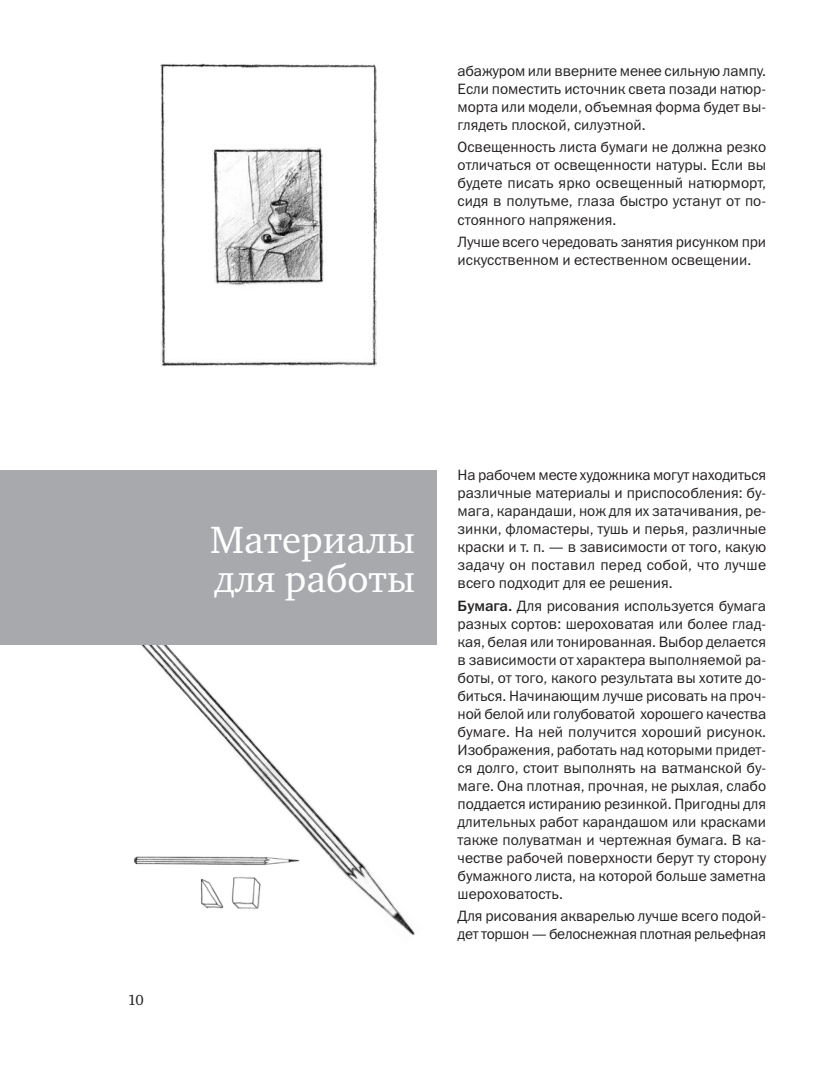
<style>
.page{position:relative;width:830px;height:1072px;background:#fff}
.page>*{position:absolute;margin:0;border:0;box-sizing:border-box;transform-origin:0 0}
.heading_2{font:39px/39px "Charter C";color:#fff}
.t1{font:15px/18px "Franklin Gothic Book C";color:#231f20}
.t2{font:15px "Charter C";color:#231f20}
.s1{font-family:"Franklin Gothic Medium C"}
</style>
<div class="page">
<img style="left:134px;top:645px;width:281px;height:291px">
<img style="left:160px;top:64px;width:216px;height:302px">
<div style="left:0;top:471px;width:436px;height:174px;background:#a8a9ad"></div>
<img style="left:135px;top:856px;width:164px;height:53px">
<p class="t1" style="left:457px;top:62px;width:310px">абажуром или вверните менее сильную лампу.<br>Если поместить источник света позади натюр&shy;морта или модели, объемная форма будет вы&shy;глядеть плоской, силуэтной.</p>
<p class="t1" style="left:457px;top:138px;width:310px;text-align:justify">Освещенность листа бумаги не должна резко отличаться от освещенности натуры. Если вы будете писать ярко освещенный натюрморт, сидя в полутьме, глаза быстро устанут от по&shy;стоянного напряжения.</p>
<p class="t1" style="left:457px;top:233px;width:310px">Лучше всего чередовать занятия рисунком при искусственном и естественном освещении.</p>
<p class="t2" style="left:128px;top:991px;width:18px">10</p>
<p class="heading_2" style="left:210px;top:521px;width:206px">Материалы для работы</p>
<p class="t1" style="left:457px;top:466px;width:310px;text-align:justify">На рабочем месте художника могут находиться различные материалы и приспособления: бу&shy;мага, карандаши, нож для их затачивания, ре&shy;зинки, фломастеры, тушь и перья, различные краски и т. п. — в зависимости от того, какую задачу он поставил перед собой, что лучше всего подходит для ее решения.</p>
<p class="t1" style="left:457px;top:596px;width:310px"><span class="s1">Бумага.</span> Для рисования используется бумага разных сортов: шероховатая или более глад&shy;кая, белая или тонированная. Выбор делается в зависимости от характера выполняемой ра&shy;боты, от того, какого результата вы хотите до&shy;биться. Начинающим лучше рисовать на проч&shy;ной белой или голубоватой хорошего качества бумаге. На ней получится хороший рисунок.<br>Изображения, работать над которыми придет&shy;ся долго, стоит выполнять на ватманской бу&shy;маге. Она плотная, прочная, не рыхлая, слабо поддается истиранию резинкой. Пригодны для длительных работ карандашом или красками также полуватман и чертежная бумага. В ка&shy;честве рабочей поверхности берут ту сторону бумажного листа, на которой больше заметна шероховатость.</p>
<p class="t1" style="left:457px;top:907px;width:310px">Для рисования акварелью лучше всего подой&shy;дет торшон — белоснежная плотная рельефная</p>
</div>
